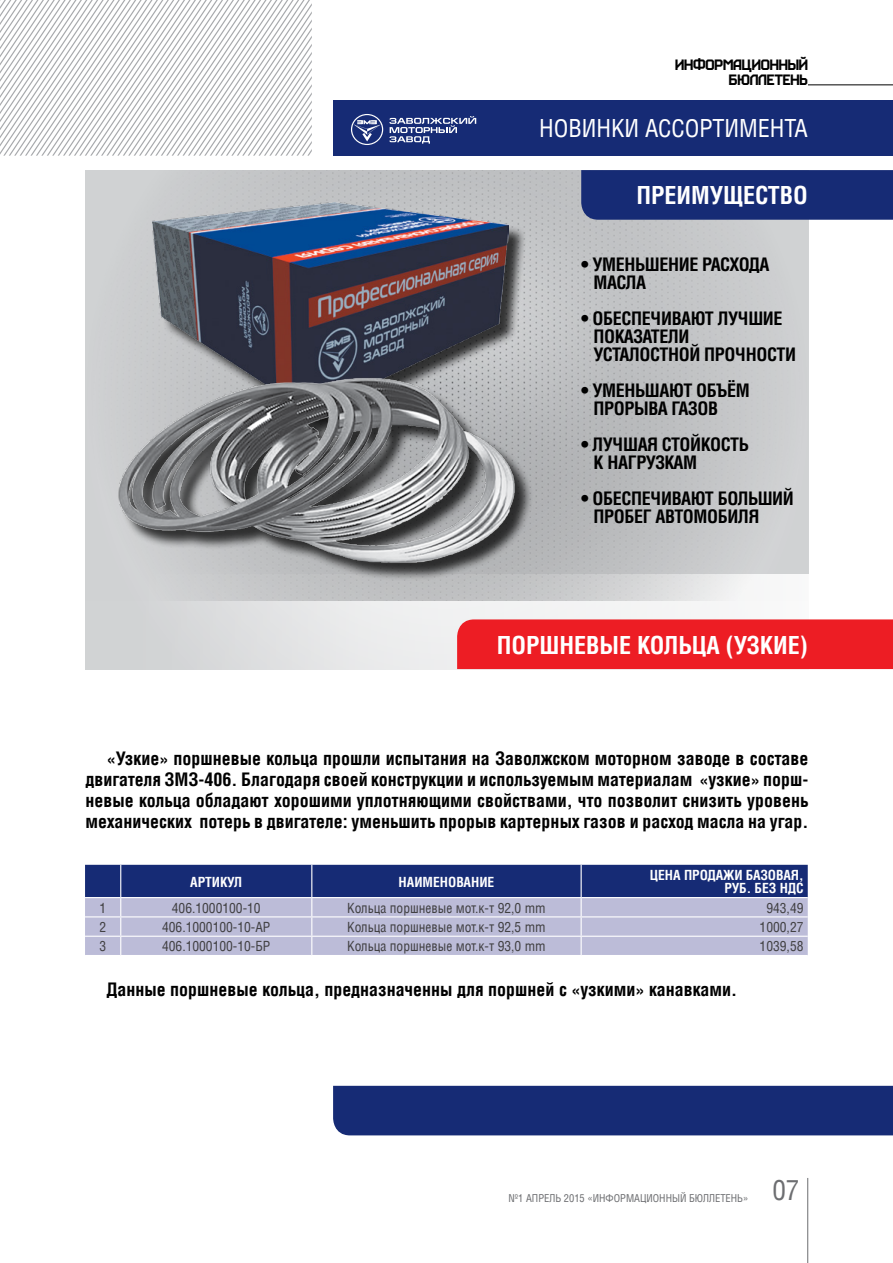
<style>
.page{position:relative;width:893px;height:1263px;background:#fff}
.page>*{position:absolute;margin:0;border:0;box-sizing:border-box;transform-origin:0 0}
.t1{font:27px "AG Letterica Condensed";color:#6d6e71}
.t2{font:700 24px "AG Letterica Condensed";color:#fff}
.t3{font:24px "AG Letterica Condensed";color:#fff}
.t4{font:700 18px/18px "AG Letterica Condensed";letter-spacing:-.02em;color:#000}
.t5{font:700 18px "AG Letterica Condensed";color:#000}
.t6{font:15px/15px "Kraft";letter-spacing:-.01em;color:#000;text-align:right}
.t7{font:13.5px "AG Letterica Condensed";color:#414042}
.t8{font:700 13.5px/13.5px "AG Letterica Condensed";color:#fff;text-align:right}
.t9{font:10.5px "AG Letterica Condensed";color:#6d6e71}
</style>
<div class="page">
<hr style="left:808px;top:85px;width:85px;height:1px;background:#000">
<hr style="left:807px;top:1178px;width:1px;height:85px;background:#6d6e71">
<svg style="left:0;top:0;width:312px;height:156px"></svg>
<div style="left:333px;top:100px;width:560px;height:56px;background:#162b75"></div>
<svg style="left:351px;top:114px;width:32px;height:31px"></svg>
<svg style="left:389px;top:116px;width:87px;height:28px"></svg>
<div style="left:86px;top:574px;width:807px;height:95px;background:linear-gradient(to right,#d5d7d8,#fff)"></div>
<div style="left:457px;top:619px;width:436px;height:50px;background:#ed1d24"></div>
<div style="left:333px;top:1086px;width:560px;height:49px;background:#162b75"></div>
<img style="left:85px;top:170px;width:723px;height:431px">
<div style="left:581px;top:170px;width:312px;height:50px;background:#162b75"></div>
<div style="left:155px;top:204px;width:372px;height:227px;background:#000;opacity:.75"></div>
<img style="left:152px;top:202px;width:356px;height:151px">
<div style="left:120px;top:380px;width:413px;height:201px;background:#000;opacity:.75"></div>
<img style="left:115px;top:353px;width:403px;height:230px">
<svg style="left:85px;top:865px;width:723px;height:90px;background:#848bb6"></svg>
<p class="t6" style="left:675px;top:57px;width:134px">ИНФОРМАЦИОННЫЙ<br>БЮЛЛЕТЕНЬ</p>
<h2 class="t3" style="left:539px;top:114px;width:270px">НОВИНКИ АССОРТИМЕНТА</h2>
<h2 class="t2" style="left:636px;top:181px;width:173px">ПРЕИМУЩЕСТВО</h2>
<p class="t4" style="left:594px;top:255px;width:177px;text-indent:-12px">• УМЕНЬШЕНИЕ РАСХОДА<br>МАСЛА</p>
<p class="t4" style="left:594px;top:309px;width:204px;text-indent:-12px">• ОБЕСПЕЧИВАЮТ ЛУЧШИЕ<br>ПОКАЗАТЕЛИ<br>УСТАЛОСТНОЙ ПРОЧНОСТИ</p>
<p class="t4" style="left:594px;top:381px;width:158px;text-indent:-12px">• УМЕНЬШАЮТ ОБЪЁМ<br>ПРОРЫВА ГАЗОВ</p>
<p class="t4" style="left:594px;top:435px;width:157px;text-indent:-12px">• ЛУЧШАЯ СТОЙКОСТЬ<br>К НАГРУЗКАМ</p>
<p class="t4" style="left:594px;top:489px;width:202px;text-indent:-12px">• ОБЕСПЕЧИВАЮТ БОЛЬШИЙ<br>ПРОБЕГ АВТОМОБИЛЯ</p>
<h2 class="t2" style="left:497px;top:630px;width:313px">ПОРШНЕВЫЕ КОЛЬЦА (УЗКИЕ)</h2>
<p class="t4" style="left:86px;top:748px;width:724px;line-height:21px;text-align:justify;text-indent:21px">«Узкие» поршневые кольца прошли испытания на Заволжском моторном заводе в составе двигателя ЗМЗ-406. Благодаря своей конструкции и используемым материалам «узкие» порш&shy;невые кольца обладают хорошими уплотняющими свойствами, что позволит снизить уровень механических потерь в двигателе: уменьшить прорыв картерных газов и расход масла на угар.</p>
<p class="t8" style="left:190px;top:875px;width:54px">АРТИКУЛ</p>
<p class="t8" style="left:399px;top:875px;width:97px">НАИМЕНОВАНИЕ</p>
<p class="t8" style="left:650px;top:868px;width:155px">ЦЕНА ПРОДАЖИ БАЗОВАЯ,<br>РУБ. БЕЗ НДС</p>
<p class="t7" style="left:100px;top:900px;width:8px">1</p>
<p class="t7" style="left:172px;top:900px;width:90px">406.1000100-10</p>
<p class="t7" style="left:347px;top:900px;width:200px">Кольца поршневые мот.к-т 92,0 mm</p>
<p class="t7" style="left:766px;top:900px;width:39px">943,49</p>
<p class="t7" style="left:100px;top:919px;width:8px">2</p>
<p class="t7" style="left:162px;top:919px;width:110px">406.1000100-10-АР</p>
<p class="t7" style="left:347px;top:919px;width:200px">Кольца поршневые мот.к-т 92,5 mm</p>
<p class="t7" style="left:760px;top:919px;width:45px">1000,27</p>
<p class="t7" style="left:100px;top:938px;width:8px">3</p>
<p class="t7" style="left:162px;top:938px;width:110px">406.1000100-10-БР</p>
<p class="t7" style="left:347px;top:938px;width:200px">Кольца поршневые мот.к-т 93,0 mm</p>
<p class="t7" style="left:760px;top:938px;width:45px">1039,58</p>
<p class="t5" style="left:107px;top:979px;width:632px">Данные поршневые кольца, предназначенны для поршней с «узкими» канавками.</p>
<p class="t9" style="left:509px;top:1191px;width:241px">№1 АПРЕЛЬ 2015 «ИНФОРМАЦИОННЫЙ БЮЛЛЕТЕНЬ»</p>
<h1 class="t1" style="left:772px;top:1174px;width:28px">07</h1>
</div>
